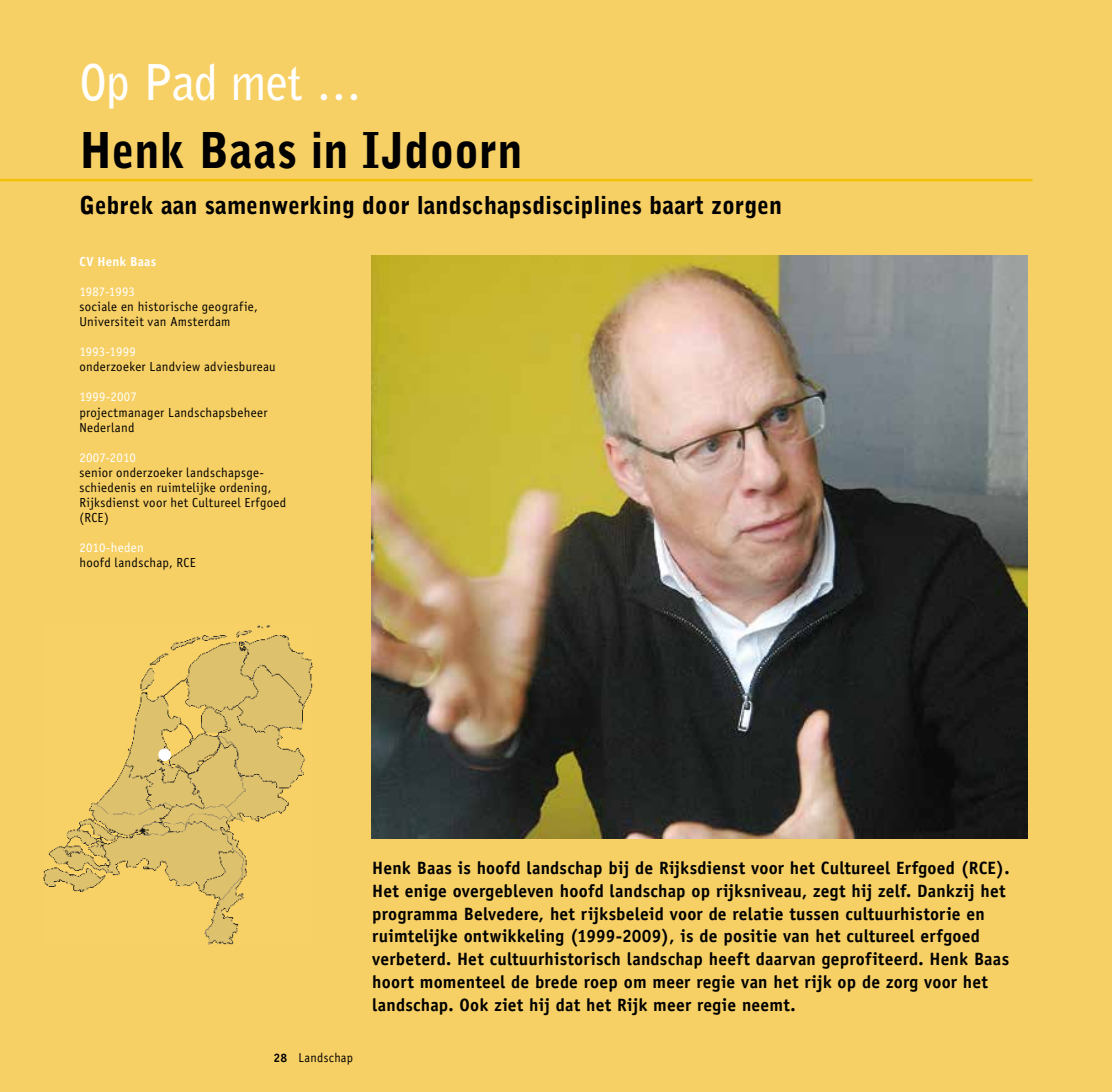
<style>
.page{position:relative;width:1112px;height:1092px;background:#fff}
.page>*{position:absolute;margin:0;border:0;box-sizing:border-box;transform-origin:0 0}
.t1{font:900 49px "Bell Gothic";letter-spacing:.005em;color:#000;scale:.92 1}
.t2{font:700 49px "Bell Gothic";letter-spacing:-.005em;color:#fff;scale:.92 1}
.t3{font:900 24.5px "Bell Gothic";letter-spacing:.005em;color:#000;scale:.95 1}
.t4{font:700 17.85px/22.8px "Officina Sans";letter-spacing:.01em;color:#000}
.t5{font:13.12px/15px "Officina Sans";letter-spacing:.025em;color:#000}
.t6{font:13.12px "Officina Sans";letter-spacing:.015em;color:#fff}
.t7{font:700 13.12px "Officina Sans";letter-spacing:.025em;color:#fff}
.t8{font:12.95px "Officina Sans";letter-spacing:.02em;color:#000;scale:.95 1}
.s1{font-weight:700;font-size:12.25px}
</style>
<div class="page">
<div style="left:0;top:0;width:1111px;height:1091px;background:#f7d065"></div>
<img style="left:371px;top:255px;width:656px;height:583px">
<img style="left:43px;top:626px;width:269px;height:318px">
<div style="left:159px;top:749px;width:11px;height:11px;background:#fff;border-radius:50%"></div>
<div style="left:158px;top:748px;width:13px;height:13px;border:1px solid #fff;border-radius:50%"></div>
<hr style="left:0;top:179px;width:1032px;height:2px;background:#f3c108">
<h1 class="t2" style="left:79px;top:53px;width:308px">Op Pad met …</h1>
<h1 class="t1" style="left:79px;top:122px;width:483px">Henk Baas in IJdoorn</h1>
<h2 class="t3" style="left:79px;top:191px;width:741px">Gebrek aan samenwerking door landschapsdisciplines baart zorgen</h2>
<p class="t7" style="left:79px;top:253px;width:78px">CV Henk Baas</p>
<p class="t6" style="left:79px;top:284px;width:57px">1987-1993</p>
<p class="t5" style="left:79px;top:299px;width:180px">sociale en historische geografie,<br>Universiteit van Amsterdam</p>
<p class="t6" style="left:79px;top:344px;width:58px">1993-1999</p>
<p class="t5" style="left:79px;top:359px;width:198px">onderzoeker Landview adviesbureau</p>
<p class="t6" style="left:79px;top:389px;width:59px">1999-2007</p>
<p class="t5" style="left:79px;top:404px;width:189px">projectmanager Landschapsbeheer<br>Nederland</p>
<p class="t6" style="left:79px;top:449px;width:58px">2007-2010</p>
<p class="t5" style="left:79px;top:465px;width:208px">senior onderzoeker landschapsge&shy;schiedenis en ruimtelijke ordening,<br>Rijksdienst voor het Cultureel Erfgoed (RCE)</p>
<p class="t6" style="left:79px;top:540px;width:66px">2010-heden</p>
<p class="t5" style="left:79px;top:555px;width:118px">hoofd landschap, RCE</p>
<p class="t8" style="left:273px;top:1049px;width:85px"><span class="s1">28</span> Landschap</p>
<p class="t4" style="left:372px;top:856px;width:639px">Henk Baas is hoofd landschap bij de Rijksdienst voor het Cultureel Erfgoed (RCE).<br>Het enige overgebleven hoofd landschap op rijksniveau, zegt hij zelf. Dankzij het programma Belvedere, het rijksbeleid voor de relatie tussen cultuurhistorie en ruimtelijke ontwikkeling (1999-2009), is de positie van het cultureel erfgoed verbeterd. Het cultuurhistorisch landschap heeft daarvan geprofiteerd. Henk Baas hoort momenteel de brede roep om meer regie van het rijk op de zorg voor het landschap. Ook ziet hij dat het Rijk meer regie neemt.</p>
</div>
